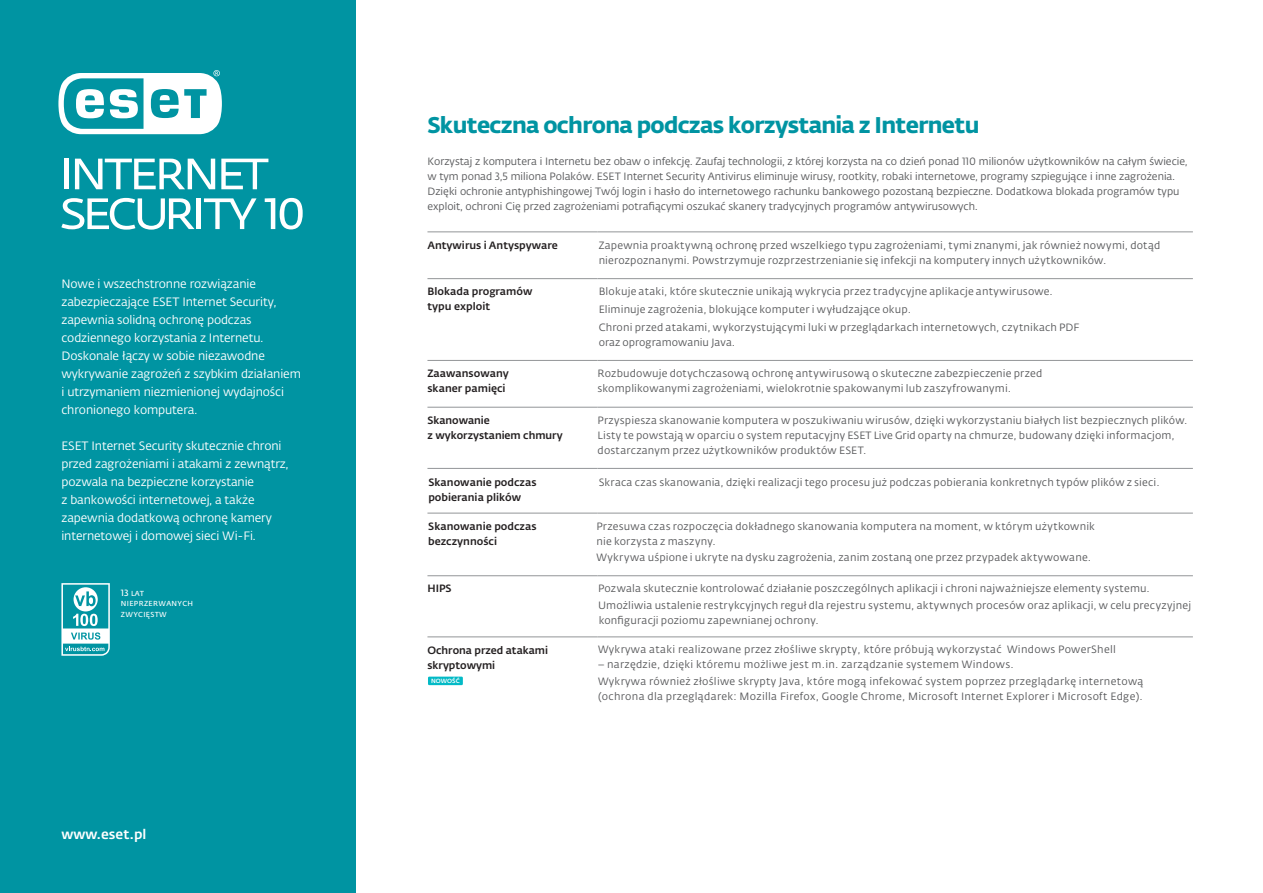
<style>
.page{position:relative;width:1263px;height:893px;background:#fff}
.page>*{position:absolute;margin:0;border:0;box-sizing:border-box;transform-origin:0 0}
.t1{font:22.5px "Fedra Sans Alt Pro Bold LF";letter-spacing:-.03em;color:#0094a2}
.t2{font:500 13.5px "Fedra Sans Alt Pro";color:#fff}
.t3{font:12px/18px "Fedra Sans Alt Pro Book LF";letter-spacing:-.01em;color:#fff}
.t4{font:10.5px/15px "Fedra Sans Alt Pro";letter-spacing:.02em;color:#57585a}
.t5{font:10.5px/15px "Fedra Sans Alt Pro Book LF";color:#57585a}
.t6{font:500 10.5px/15px "Fedra Sans Alt Pro";color:#231f20}
.t7{font:10.5px/15px "Fedra Sans Alt Pro Med LF";color:#231f20}
.t8{font:10.5px "Fedra Sans Alt Pro";color:#57585a}
.t9{font:7.2px/10.5px "Fedra Sans Alt Pro Demi LF";letter-spacing:.04em;color:#fff}
.t10{font:6px "Fedra Sans Alt Pro Med LF";letter-spacing:.01em;color:#fff}
.s1{font-size:9px}
</style>
<div class="page">
<div style="left:0;top:0;width:355px;height:893px;background:#0094a2"></div>
<hr style="left:427px;top:360px;width:170px;height:1px;background:#939598">
<hr style="left:597px;top:360px;width:596px;height:1px;background:#939598">
<svg style="left:58px;top:70px;width:164px;height:64px"></svg>
<svg style="left:61px;top:198px;width:133px;height:32px"></svg>
<div style="left:196px;top:198px;width:5px;height:31px;background:#fff"></div>
<svg style="left:204px;top:198px;width:53px;height:31px"></svg>
<hr style="left:65px;top:159px;width:4px;height:30px;background:#fff">
<svg style="left:75px;top:159px;width:140px;height:30px"></svg>
<svg style="left:221px;top:159px;width:47px;height:30px"></svg>
<svg style="left:265px;top:198px;width:38px;height:31px"></svg>
<svg style="left:61px;top:583px;width:49px;height:73px"></svg>
<div style="left:428px;top:677px;width:35px;height:8px;background:#03bac6"></div>
<hr style="left:427px;top:231px;width:170px;height:1px;background:#939598">
<hr style="left:597px;top:231px;width:596px;height:1px;background:#939598">
<hr style="left:427px;top:278px;width:170px;height:1px;background:#939598">
<hr style="left:597px;top:278px;width:596px;height:1px;background:#939598">
<hr style="left:427px;top:407px;width:170px;height:1px;background:#939598">
<hr style="left:597px;top:407px;width:596px;height:1px;background:#939598">
<hr style="left:427px;top:468px;width:170px;height:1px;background:#939598">
<hr style="left:597px;top:468px;width:596px;height:1px;background:#939598">
<hr style="left:427px;top:513px;width:170px;height:1px;background:#939598">
<hr style="left:597px;top:513px;width:596px;height:1px;background:#939598">
<hr style="left:427px;top:575px;width:170px;height:1px;background:#939598">
<hr style="left:427px;top:636px;width:170px;height:1px;background:#939598">
<hr style="left:597px;top:636px;width:596px;height:1px;background:#939598">
<hr style="left:597px;top:575px;width:596px;height:1px;background:#939598">
<p class="t3" style="left:61px;top:274px;width:241px">Nowe i wszechstronne rozwiązanie zabezpieczające ESET Internet Security, zapewnia solidną ochronę podczas codziennego korzystania z Internetu.<br>Doskonale łączy w sobie niezawodne wykrywanie zagrożeń z szybkim działaniem i utrzymaniem niezmienionej wydajności chronionego komputera.</p>
<p class="t3" style="left:61px;top:436px;width:228px">ESET Internet Security skutecznie chroni przed zagrożeniami i atakami z zewnątrz, pozwala na bezpieczne korzystanie<br>z bankowości internetowej, a także zapewnia dodatkową ochronę kamery internetowej i domowej sieci Wi-Fi.</p>
<p class="t9" style="left:121px;top:588px;width:74px"><span class="s1">13</span> LAT<br>NIEPRZERWANYCH<br>ZWYCIĘSTW</p>
<p class="t2" style="left:61px;top:825px;width:86px">www.eset.pl</p>
<h1 class="t1" style="left:427px;top:107px;width:553px">Skuteczna ochrona podczas korzystania z Internetu</h1>
<p class="t5" style="left:427px;top:154px;width:762px">Korzystaj z komputera i Internetu bez obaw o infekcję. Zaufaj technologii, z której korzysta na co dzień ponad 110 milionów użytkowników na całym świecie, w tym ponad 3,5 miliona Polaków. ESET Internet Security Antivirus eliminuje wirusy, rootkity, robaki internetowe, programy szpiegujące i inne zagrożenia.<br>Dzięki ochronie antyphishingowej Twój login i hasło do internetowego rachunku bankowego pozostaną bezpieczne. Dodatkowa blokada programów typu exploit, ochroni Cię przed zagrożeniami potrafiącymi oszukać skanery tradycyjnych programów antywirusowych.</p>
<p class="t6" style="left:427px;top:237px;width:132px">Antywirus i Antyspyware</p>
<p class="t4" style="left:599px;top:237px;width:563px">Zapewnia proaktywną ochronę przed wszelkiego typu zagrożeniami, tymi znanymi, jak również nowymi, dotąd nierozpoznanymi. Powstrzymuje rozprzestrzenianie się infekcji na komputery innych użytkowników.</p>
<p class="t6" style="left:427px;top:284px;width:107px">Blokada programów typu exploit</p>
<p class="t4" style="left:599px;top:283px;width:482px;line-height:17.7px">Blokuje ataki, które skutecznie unikają wykrycia przez tradycyjne aplikacje antywirusowe.<br>Eliminuje zagrożenia, blokujące komputer i wyłudzające okup.<br>Chroni przed atakami, wykorzystującymi luki w przeglądarkach internetowych, czytnikach PDF</p>
<p class="t8" style="left:599px;top:336px;width:138px">oraz oprogramowaniu Java.</p>
<p class="t6" style="left:427px;top:366px;width:83px">Zaawansowany skaner pamięci</p>
<p class="t4" style="left:597px;top:366px;width:446px">Rozbudowuje dotychczasową ochronę antywirusową o skuteczne zabezpieczenie przed skomplikowanymi zagrożeniami, wielokrotnie spakowanymi lub zaszyfrowanymi.</p>
<p class="t4" style="left:598px;top:413px;width:591px">Przyspiesza skanowanie komputera w poszukiwaniu wirusów, dzięki wykorzystaniu białych list bezpiecznych plików.<br>Listy te powstają w oparciu o system reputacyjny ESET Live Grid oparty na chmurze, budowany dzięki informacjom, dostarczanym przez użytkowników produktów ESET.</p>
<p class="t6" style="left:428px;top:475px;width:110px">Skanowanie podczas pobierania plików</p>
<p class="t4" style="left:599px;top:474px;width:562px">Skraca czas skanowania, dzięki realizacji tego procesu już podczas pobierania konkretnych typów plików z sieci.</p>
<p class="t6" style="left:428px;top:519px;width:110px">Skanowanie podczas bezczynności</p>
<p class="t4" style="left:596px;top:519px;width:500px">Przesuwa czas rozpoczęcia dokładnego skanowania komputera na moment, w którym użytkownik nie korzysta z maszyny.</p>
<p class="t4" style="left:596px;top:550px;width:496px">Wykrywa uśpione i ukryte na dysku zagrożenia, zanim zostaną one przez przypadek aktywowane.</p>
<p class="t6" style="left:427px;top:581px;width:26px">HIPS</p>
<p class="t4" style="left:598px;top:581px;width:595px;line-height:16.2px">Pozwala skutecznie kontrolować działanie poszczególnych aplikacji i chroni najważniejsze elementy systemu.<br>Umożliwia ustalenie restrykcyjnych reguł dla rejestru systemu, aktywnych procesów oraz aplikacji, w celu precyzyjnej</p>
<p class="t4" style="left:599px;top:613px;width:222px">konfiguracji poziomu zapewnianej ochrony.</p>
<p class="t4" style="left:598px;top:642px;width:519px">Wykrywa ataki realizowane przez złośliwe skrypty, które próbują wykorzystać Windows PowerShell</p>
<p class="t4" style="left:598px;top:656px;width:547px;line-height:17.1px">– narzędzie, dzięki któremu możliwe jest m.in. zarządzanie systemem Windows.<br>Wykrywa również złośliwe skrypty Java, które mogą infekować system poprzez przeglądarkę internetową</p>
<p class="t4" style="left:598px;top:689px;width:546px">(ochrona dla przeglądarek: Mozilla Firefox, Google Chrome, Microsoft Internet Explorer i Microsoft Edge).</p>
<p class="t7" style="left:427px;top:412px;width:137px">Skanowanie<br>z wykorzystaniem chmury</p>
<p class="t7" style="left:427px;top:642px;width:122px">Ochrona przed atakami skryptowymi</p>
<p class="t10" style="left:431px;top:676px;width:30px">NOWOŚĆ</p>
</div>
